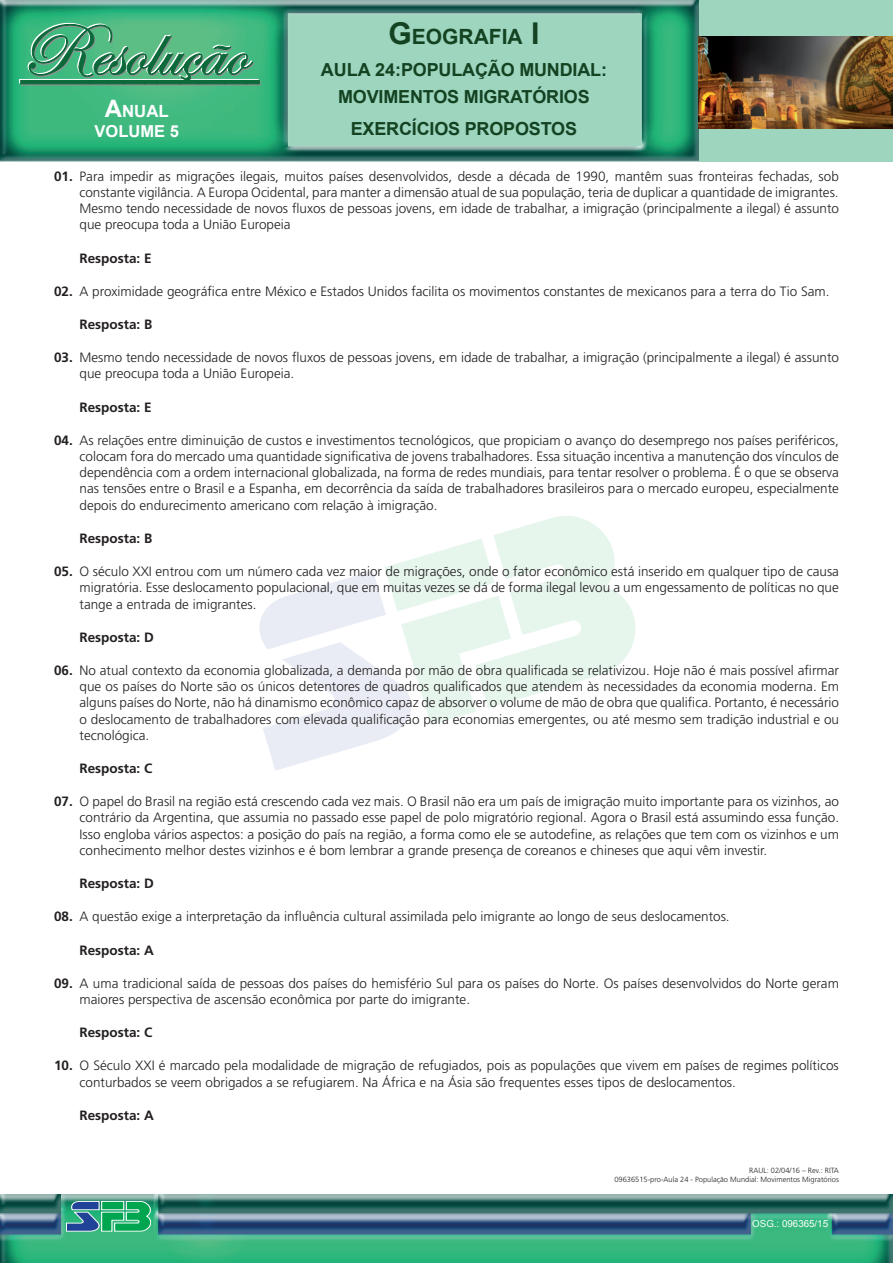
<style>
.page{position:relative;width:893px;height:1263px;background:#fff}
.page>*{position:absolute;margin:0;border:0;box-sizing:border-box;transform-origin:0 0}
.t1{font:700 21px "Arial";color:#144322}
.t2{font:700 18px/27.6px "Arial";letter-spacing:-.01em;color:#144322;text-align:center}
.t3{font:700 16.8px "Arial";color:#fff}
.t4{font:700 16.5px "Arial";color:#fff}
.Exercício_chamada{font:300 13.5px/16.2px "Frutiger";color:#231f20;text-align:justify}
.Exercício_chamada-2{font:700 13.5px "Frutiger";color:#231f20}
.t5{font:9.75px "Arial";color:#fff}
.t6{font:300 7.5px/9px "Frutiger";color:#231f20;text-align:right}
.s1{font-size:24px}
.s2{font-style:inherit}
.s3{font-size:30px}
.s4{font-weight:700}
</style>
<div class="page">
<div style="left:0;top:0;width:893px;height:162px;background:#9ed5bf"></div>
<img style="left:0;top:0;width:698px;height:162px">
<img style="left:698px;top:37px;width:195px;height:91px">
<div style="left:19px;top:79px;width:70px;height:4px;border:1px solid #fff"></div>
<svg style="left:20px;top:23px;width:240px;height:62px;background:#52aa7d"></svg>
<div style="left:224px;top:80px;width:22px;height:4px;border:1px solid #0b693a"></div>
<div style="left:246px;top:80px;width:14px;height:4px;border:1px solid #0b693a"></div>
<img style="left:0;top:1195px;width:893px;height:68px">
<svg style="left:66px;top:1201px;width:85px;height:30px;background:#39a184"></svg>
<svg style="left:259px;top:516px;width:376px;height:255px"></svg>
<p class="t3" style="left:105px;top:100px;width:64px"><span class="s1">A</span>NUAL</p>
<p class="t4" style="left:95px;top:120px;width:86px">VOLUME <span class="s2">5</span></p>
<h1 class="t1" style="left:388px;top:23px;width:148px"><span class="s3">G</span>EOGRAFIA <span class="s3">I</span></h1>
<h2 class="t2" style="left:321px;top:56px;width:288px">AULA 24:POPULAÇÃO MUNDIAL:<br>MOVIMENTOS MIGRATÓRIOS</h2>
<h2 class="t2" style="left:351px;top:116px;width:228px">EXERCÍCIOS PRO POSTOS</h2>
<p class="Exercício_chamada" style="left:80px;top:168px;width:761px;text-indent:-26px"><span class="s4">01.</span> Para impedir as migrações ilegais, muitos países desenvolvidos, desde a década de 1990, mantêm suas fronteiras fechadas, sob constante vigilância. A Europa Ocidental, para manter a dimensão atual de sua população, teria de duplicar a quantidade de imigrantes.<br>Mesmo tendo necessidade de novos fluxos de pessoas jovens, em idade de trabalhar, a imigração (principalmente a ilegal) é assunto que preocupa toda a União Europeia</p>
<p class="Exercício_chamada-2" style="left:80px;top:250px;width:74px">Resposta: E</p>
<p class="Exercício_chamada" style="left:54px;top:283px;width:777px"><span class="s4">02.</span> A proximidade geográfica entre México e Estados Unidos facilita os movimentos constantes de mexicanos para a terra do Tio Sam.</p>
<p class="Exercício_chamada-2" style="left:80px;top:316px;width:74px">Resposta: B</p>
<p class="Exercício_chamada" style="left:80px;top:349px;width:761px;text-indent:-26px"><span class="s4">03.</span> Mesmo tendo necessidade de novos fluxos de pessoas jovens, em idade de trabalhar, a imigração (principalmente a ilegal) é assunto que preocupa toda a União Europeia.</p>
<p class="Exercício_chamada-2" style="left:80px;top:399px;width:74px">Resposta: E</p>
<p class="Exercício_chamada" style="left:80px;top:432px;width:761px;text-indent:-26px"><span class="s4">04.</span> As relações entre diminuição de custos e investimentos tecnológicos, que propiciam o avanço do desemprego nos países periféricos, colocam fora do mercado uma quantidade significativa de jovens trabalhadores. Essa situação incentiva a manutenção dos vínculos de dependência com a ordem internacional globalizada, na forma de redes mundiais, para tentar resolver o problema. É o que se observa nas tensões entre o Brasil e a Espanha, em decorrência da saída de trabalhadores brasileiros para o mercado europeu, especialmente depois do endurecimento americano com relação à imigração.</p>
<p class="Exercício_chamada-2" style="left:80px;top:530px;width:74px">Resposta: B</p>
<p class="Exercício_chamada" style="left:80px;top:563px;width:761px;text-indent:-26px"><span class="s4">05.</span> O século XXI entrou com um número cada vez maior de migrações, onde o fator econômico está inserido em qualquer tipo de causa migratória. Esse deslocamento populacional, que em muitas vezes se dá de forma ilegal levou a um engessamento de políticas no que tange a entrada de imigrantes.</p>
<p class="Exercício_chamada-2" style="left:80px;top:629px;width:76px">Resposta: D</p>
<p class="Exercício_chamada" style="left:80px;top:662px;width:761px;text-indent:-26px"><span class="s4">06.</span> No atual contexto da economia globalizada, a demanda por mão de obra qualificada se relativizou. Hoje não é mais possível afirmar que os países do Norte são os únicos detentores de quadros qualificados que atendem às necessidades da economia moderna. Em alguns países do Norte, não há dinamismo econômico capaz de absorver o volume de mão de obra que qualifica. Portanto, é necessário o deslocamento de trabalhadores com elevada qualificação para economias emergentes, ou até mesmo sem tradição industrial e ou tecnológica.</p>
<p class="Exercício_chamada-2" style="left:80px;top:760px;width:74px">Resposta: C</p>
<p class="Exercício_chamada" style="left:80px;top:793px;width:761px;text-indent:-26px"><span class="s4">07.</span> O papel do Brasil na região está crescendo cada vez mais. O Brasil não era um país de imigração muito importante para os vizinhos, ao contrário da Argentina, que assumia no passado esse papel de polo migratório regional. Agora o Brasil está assumindo essa função.<br>Isso engloba vários aspectos: a posição do país na região, a forma como ele se autodefine, as relações que tem com os vizinhos e um conhecimento melhor destes vizinhos e é bom lembrar a grande presença de coreanos e chineses que aqui vêm investir.</p>
<p class="Exercício_chamada-2" style="left:80px;top:875px;width:76px">Resposta: D</p>
<p class="Exercício_chamada" style="left:54px;top:908px;width:677px"><span class="s4">08.</span> A questão exige a interpretação da influência cultural assimilada pelo imigrante ao longo de seus deslocamentos.</p>
<p class="Exercício_chamada-2" style="left:80px;top:942px;width:76px">Resposta: A</p>
<p class="Exercício_chamada" style="left:80px;top:975px;width:761px;text-indent:-26px"><span class="s4">09.</span> A uma tradicional saída de pessoas dos países do hemisfério Sul para os países do Norte. Os países desenvolvidos do Norte geram maiores perspectiva de ascensão econômica por parte do imigrante.</p>
<p class="Exercício_chamada-2" style="left:80px;top:1024px;width:74px">Resposta: C</p>
<p class="Exercício_chamada" style="left:80px;top:1058px;width:761px;text-indent:-26px"><span class="s4">10.</span> O Século XXI é marcado pela modalidade de migração de refugiados, pois as populações que vivem em países de regimes políticos conturbados se veem obrigados a se refugiarem. Na África e na Ásia são frequentes esses tipos de deslocamentos.</p>
<p class="Exercício_chamada-2" style="left:80px;top:1107px;width:76px">Resposta: A</p>
<p class="t6" style="left:614px;top:1166px;width:226px">RAUL: 02/04/16 – Rev.: RITA<br>09636515-pro-Aula 24 - População Mundial: Movimentos Migratórios</p>
<p class="t5" style="left:752px;top:1217px;width:77px">OSG.: 096365/15</p>
</div>
